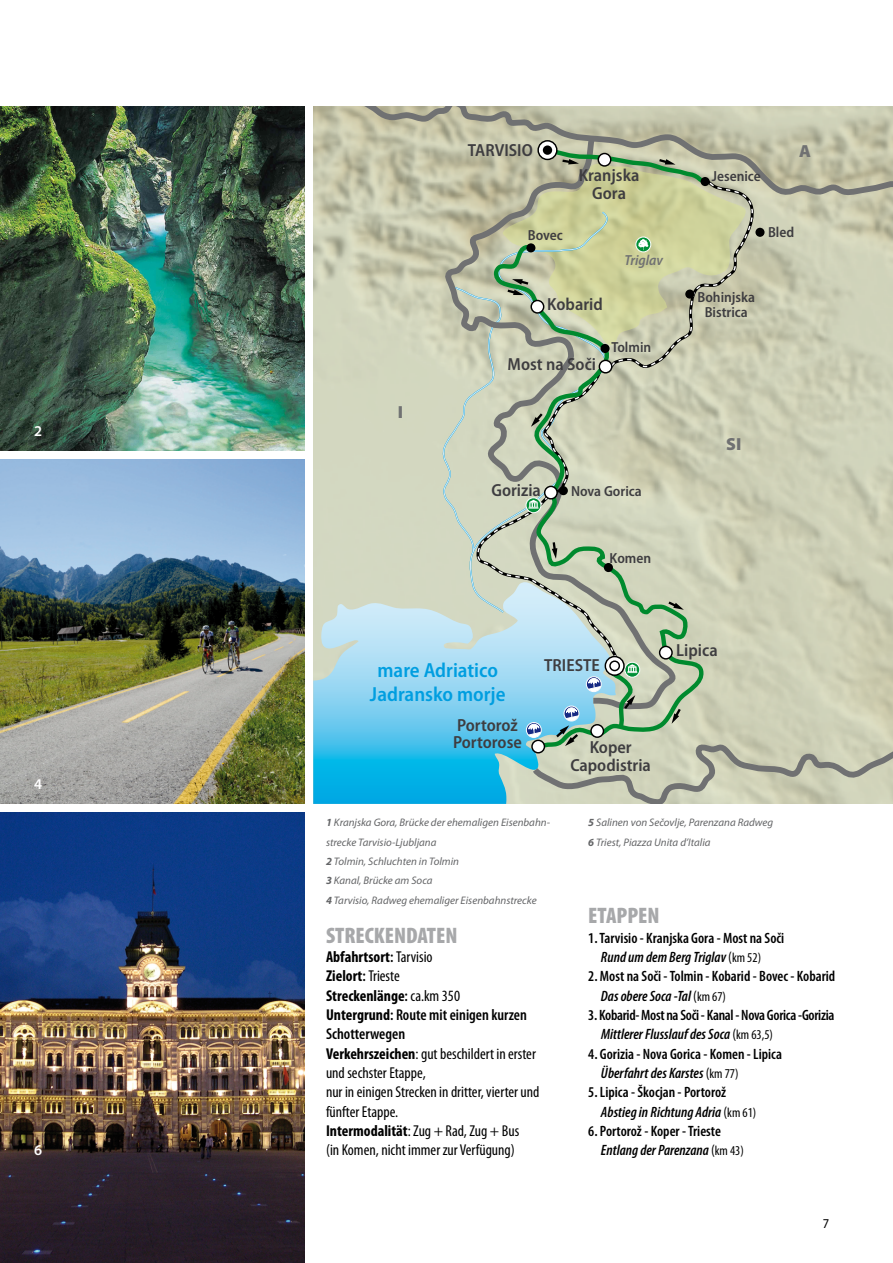
<style>
.page{position:relative;width:893px;height:1263px;background:#fff}
.page>*{position:absolute;margin:0;border:0;box-sizing:border-box;transform-origin:0 0}
.t1{font:900 condensed 22.5px "Myriad Pro";color:#a7a8aa}
.t2{font:600 semi-condensed 20.4px/23.4px "Myriad Pro";color:#009ee0;text-align:center}
.t3{font:600 semi-condensed 17.55px/17.5px "Myriad Pro";color:#3e3d40;text-align:center}
.t4{font:900 17.55px "Myriad Pro";color:#707172}
.t5{font:condensed 15.75px/19.4px "Myriad Pro";color:#000}
.t6{font:600 condensed 15px/19.4px "Myriad Pro";color:#000}
.t7{font:600 condensed 15px/19.4px "Myriad Pro";letter-spacing:-.02em;color:#000}
.t8{font:600 15px "Myriad Pro";color:#fff}
.t9{font:600 semi-condensed 14.55px/14.5px "Myriad Pro";color:#3e3d40;text-align:center}
.t10{font:italic 600 semi-condensed 14.55px "Myriad Pro";color:#707172}
.t11{font:semi-condensed 13.5px "Myriad Pro";color:#000}
.t12{font:italic 10.95px/19.4px "Myriad Pro";color:#646567}
.s1{font-weight:700}
.s2{font-style:italic}
.s3{font-weight:400}
.s4{font-weight:400;font-size:13.5px}
.s5{font-weight:600}
</style>
<div class="page">
<img style="left:0;top:812px;width:304px;height:451px">
<img style="left:0;top:106px;width:305px;height:345px">
<img style="left:0;top:459px;width:305px;height:345px">
<img style="left:313px;top:106px;width:580px;height:551px">
<svg style="left:313px;top:582px;width:214px;height:222px;background:#71cae6"></svg>
<svg style="left:806px;top:222px;width:87px;height:33px;background:#cdceb4"></svg>
<svg style="left:320px;top:106px;width:573px;height:116px;background:#c0c0a6"></svg>
<svg style="left:439px;top:132px;width:245px;height:583px;background:#b3cdcb"></svg>
<svg style="left:476px;top:181px;width:285px;height:483px;background:#c9ccb4"></svg>
<svg style="left:488px;top:559px;width:221px;height:195px;background:#b4cec7"></svg>
<svg style="left:660px;top:646px;width:12px;height:13px"></svg>
<div style="left:659px;top:646px;width:14px;height:14px;border:1px solid #000;border-radius:50%"></div>
<div style="left:537px;top:140px;width:21px;height:20px;border:1px solid #000;border-radius:50%"></div>
<div style="left:604px;top:563px;width:9px;height:9px;background:#000;border-radius:50%"></div>
<div style="left:755px;top:228px;width:9px;height:9px;background:#000;border-radius:50%"></div>
<div style="left:605px;top:656px;width:19px;height:19px;background:#585a50;border-radius:50%"></div>
<div style="left:605px;top:656px;width:20px;height:20px;border:1px solid #000;border-radius:50%"></div>
<svg style="left:668px;top:601px;width:16px;height:9px"></svg>
<svg style="left:527px;top:657px;width:366px;height:147px;background:#bcc8b6"></svg>
<svg style="left:439px;top:143px;width:307px;height:416px;background:#c0c5a7"></svg>
<p class="t8" style="left:34px;top:421px;width:10px">2</p>
<p class="t8" style="left:34px;top:774px;width:10px">4</p>
<p class="t8" style="left:34px;top:1141px;width:10px">6</p>
<p class="t4" style="left:398px;top:401px;width:7px">I</p>
<p class="t3" style="left:468px;top:141px;width:66px">TARVISIO</p>
<p class="t3" style="left:579px;top:166px;width:62px">Kranjska<br>Gora</p>
<p class="t9" style="left:712px;top:168px;width:51px">Jesenice</p>
<p class="t4" style="left:799px;top:139px;width:13px">A</p>
<p class="t9" style="left:528px;top:228px;width:37px">Bovec</p>
<p class="t3" style="left:547px;top:295px;width:57px">Kobarid</p>
<p class="t10" style="left:624px;top:251px;width:40px">Triglav</p>
<p class="t3" style="left:508px;top:355px;width:90px">Most na Soči</p>
<p class="t9" style="left:611px;top:339px;width:41px">Tolmin</p>
<p class="t9" style="left:768px;top:224px;width:28px">Bled</p>
<p class="t9" style="left:697px;top:290px;width:59px">Bohinjska<br>Bistrica</p>
<p class="t3" style="left:491px;top:481px;width:51px">Gorizia</p>
<p class="t9" style="left:571px;top:483px;width:72px">Nova Gorica</p>
<p class="t9" style="left:610px;top:550px;width:43px">Komen</p>
<p class="t4" style="left:726px;top:432px;width:17px">SI</p>
<h2 class="t2" style="left:370px;top:658px;width:137px">mare Adriatico<br>Jadransko morje</h2>
<p class="t3" style="left:453px;top:716px;width:70px;text-align:left">Portorož<br>Portorose</p>
<p class="t3" style="left:544px;top:656px;width:57px">TRIESTE</p>
<p class="t3" style="left:570px;top:738px;width:82px">Koper<br>Capodistria</p>
<p class="t3" style="left:676px;top:641px;width:43px">Lipica</p>
<p class="t12" style="left:326px;top:813px;width:226px"><span class="s1">1</span> Kranjska Gora, Brücke der ehemaligen Eisenbahn&shy;strecke Tarvisio-Ljubljana<br><span class="s1">2</span> Tolmin, Schluchten in Tolmin<br><span class="s1">3</span> Kanal, Brücke am Soca<br><span class="s1">4</span> Tarvisio, Radweg ehemaliger Eisenbahnstrecke</p>
<p class="t12" style="left:588px;top:813px;width:186px"><span class="s1">5</span> Salinen von Sečovlje, Parenzana Radweg<br><span class="s1">6</span> Triest, Piazza Unita d’Italia</p>
<h1 class="t1" style="left:588px;top:901px;width:73px">ETAPPEN</h1>
<p class="t6" style="left:601px;top:927px;width:185px;text-indent:-13px">1. Tarvisio - Kranjska Gora - Most na Soči<br><span class="s2">Rund um dem Berg Triglav</span> <span class="s3">(</span><span class="s4">km 52)</span></p>
<p class="t6" style="left:601px;top:966px;width:236px;text-indent:-13px">2. Most na Soči - Tolmin - Kobarid - Bovec - Kobarid<br><span class="s2">Das obere Soca -Tal</span> <span class="s3">(</span><span class="s4">km 67)</span></p>
<p class="t7" style="left:601px;top:1005px;width:235px;text-indent:-13px">3. Kobarid- Most na Soči - Kanal - Nova Gorica -Gorizia<br><span class="s2">Mittlerer Flusslauf des Soca</span> <span class="s3">(</span><span class="s4">km 63,5)</span></p>
<p class="t6" style="left:601px;top:1044px;width:183px;text-indent:-13px">4. Gorizia - Nova Gorica - Komen - Lipica<br><span class="s2">Überfahrt des Karstes</span> <span class="s3">(</span><span class="s4">km 77)</span></p>
<p class="t6" style="left:601px;top:1082px;width:157px;text-indent:-13px">5. Lipica - Škocjan - Portorož<br><span class="s2">Abstieg in Richtung Adria</span> <span class="s3">(</span><span class="s4">km 61)</span></p>
<p class="t6" style="left:601px;top:1121px;width:144px;text-indent:-13px">6. Portorož - Koper - Trieste<br><span class="s2">Entlang der Parenzana</span> <span class="s3">(</span><span class="s4">km 43)</span></p>
<h1 class="t1" style="left:326px;top:920px;width:133px">STRECKENDATEN</h1>
<p class="t5" style="left:326px;top:947px;width:215px"><span class="s1">Abfahrtsort</span><span class="s5">:</span> Tarvisio<br><span class="s1">Zielort</span><span class="s5">:</span> Trieste<br><span class="s1">Streckenlänge</span><span class="s5">:</span> ca.km 350<br><span class="s1">Untergrund</span><span class="s5">: Route mit einigen kurzen<br>Schotterwegen<br></span><span class="s1">Verkehrszeichen</span>: gut beschildert in erster und sechster Etappe,<br>nur in einigen Strecken in dritter, vierter und fünfter Etappe.<br><span class="s1">Intermodalität</span>: Zug + Rad, Zug + Bus<br>(in Komen, nicht immer zur Verfügung)</p>
<p class="t11" style="left:823px;top:1216px;width:8px">7</p>
</div>
